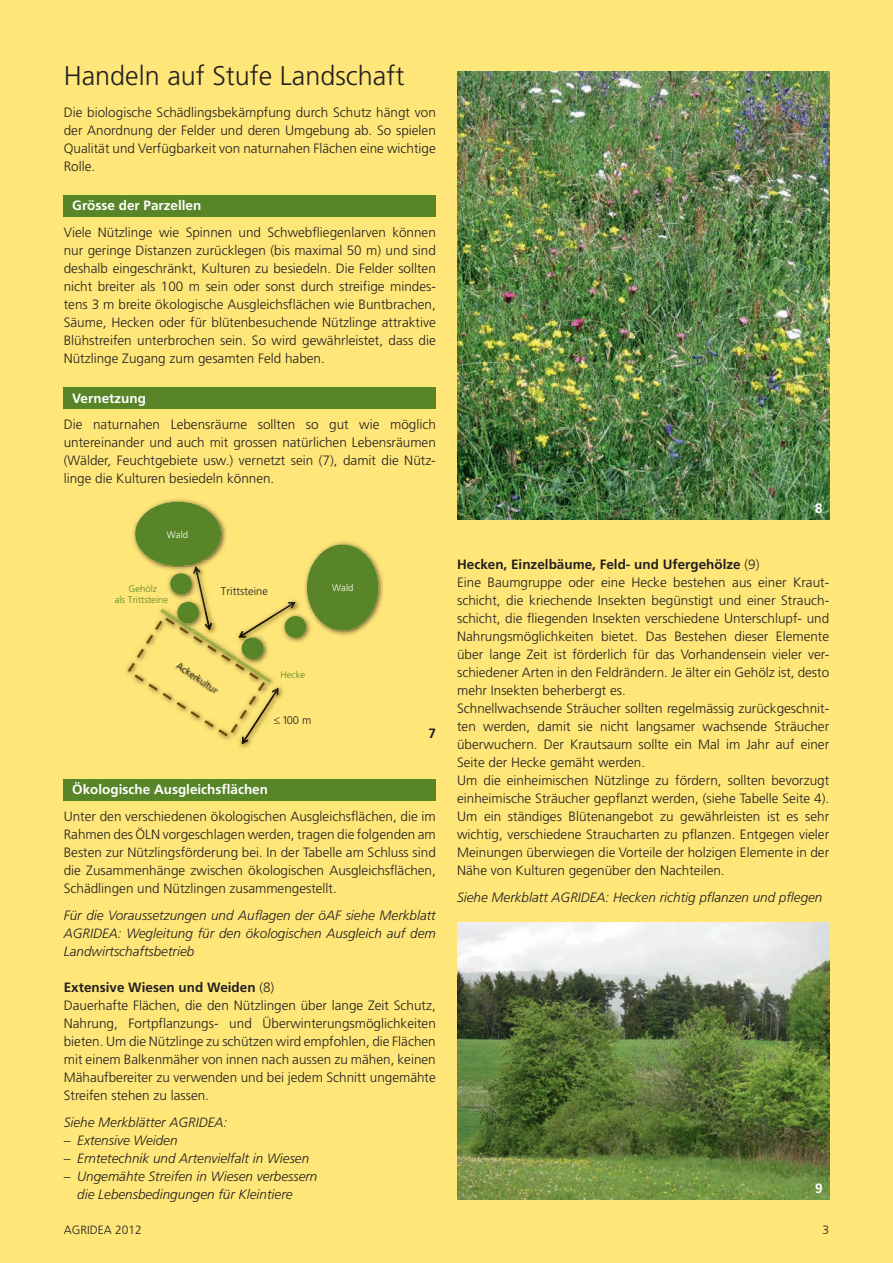
<style>
.page{position:relative;width:893px;height:1263px;background:#ffe679}
.page>*{position:absolute;margin:0;border:0;box-sizing:border-box;transform-origin:0 0}
._18_pt_Untertitel{font:300 27px "Frutiger";color:#231f20}
._9_pt_light_franz{font:300 13.5px/18px "Frutiger";color:#231f20;text-align:justify}
._9_pt_light_franz-2{font:italic 300 13.5px/18px "Frutiger";color:#231f20;text-align:justify}
._9_pt_light_franz-3{font:700 13.5px "Frutiger";color:#231f20}
._9_Pt_halbfett_franz{font:700 13.5px "Frutiger";color:#fff}
.C_Fliesstext{font:700 13.5px "Frutiger";color:#fff}
.C_Fliesstext-2{font:700 13.5px "Frutiger";color:#231f20}
.t1{font:300 12px "Frutiger";color:#231f20}
.t2{font:300 11.1px "Frutiger";color:#231f20}
.t3{font:300 9.6px/11.4px "Frutiger";color:#588527;text-align:center}
.t4{font:300 9.6px "Frutiger";color:#231f20}
.t5{font:300 9.6px "Frutiger";color:#fff}
.s1{font-weight:300}
</style>
<div class="page">
<img style="left:457px;top:71px;width:372px;height:448px">
<img style="left:457px;top:923px;width:372px;height:276px">
<img style="left:136px;top:499px;width:86px;height:23px">
<img style="left:133px;top:522px;width:21px;height:43px">
<img style="left:204px;top:522px;width:22px;height:38px">
<img style="left:154px;top:561px;width:34px;height:5px">
<div style="left:135px;top:502px;width:86px;height:64px;background:#588527;border-radius:50%"></div>
<img style="left:311px;top:542px;width:66px;height:22px">
<img style="left:305px;top:564px;width:24px;height:68px">
<img style="left:358px;top:564px;width:25px;height:68px">
<img style="left:329px;top:626px;width:29px;height:10px">
<div style="left:307px;top:545px;width:71px;height:85px;background:#588527;border-radius:50%"></div>
<img style="left:304px;top:610px;width:10px;height:28px">
<svg style="left:285px;top:616px;width:21px;height:22px"></svg>
<img style="left:296px;top:600px;width:4px;height:10px">
<img style="left:296px;top:614px;width:8px;height:29px">
<img style="left:296px;top:616px;width:8px;height:22px">
<img style="left:239px;top:744px;width:12px;height:5px">
<img style="left:188px;top:560px;width:25px;height:6px">
<img style="left:188px;top:560px;width:14px;height:5px">
<svg style="left:128px;top:566px;width:168px;height:178px"></svg>
<img style="left:173px;top:660px;width:49px;height:38px">
<div style="left:64px;top:195px;width:372px;height:21px;background:#588527"></div>
<div style="left:64px;top:387px;width:372px;height:21px;background:#588527"></div>
<div style="left:64px;top:779px;width:372px;height:21px;background:#588527"></div>
<p class="_18_pt_Untertitel" style="left:64px;top:60px;width:342px">Handeln auf Stufe Landschaft</p>
<p class="_9_pt_light_franz" style="left:64px;top:103px;width:374px">Die biologische Schädlingsbekämpfung durch Schutz hängt von der Anordnung der Felder und deren Umgebung ab. So spielen Qualität und Verfügbarkeit von naturnahen Flächen eine wichtige Rolle.</p>
<p class="_9_Pt_halbfett_franz" style="left:72px;top:198px;width:131px">Grösse der Parzellen</p>
<p class="_9_pt_light_franz" style="left:64px;top:223px;width:374px">Viele Nützlinge wie Spinnen und Schwebfliegenlarven können nur geringe Distanzen zurücklegen (bis maximal 50 m) und sind deshalb eingeschränkt, Kulturen zu besiedeln. Die Felder sollten nicht breiter als 100 m sein oder sonst durch streifige mindes&shy;tens 3 m breite ökologische Ausgleichsflächen wie Buntbrachen, Säume, Hecken oder für blütenbesuchende Nützlinge attraktive Blühstreifen unterbrochen sein. So wird gewährleistet, dass die Nützlinge Zugang zum gesamten Feld haben.</p>
<p class="_9_Pt_halbfett_franz" style="left:72px;top:390px;width:75px">Vernetzung</p>
<p class="_9_pt_light_franz" style="left:64px;top:416px;width:374px">Die naturnahen Lebensräume sollten so gut wie möglich untereinander und auch mit grossen natürlichen Lebensräumen (Wälder, Feuchtgebiete usw.) vernetzt sein (7), damit die Nütz&shy;linge die Kulturen besiedeln können.</p>
<p class="t5" style="left:167px;top:529px;width:23px">Wald</p>
<p class="t3" style="left:115px;top:583px;width:55px">Gehölz<br>als Trittsteine</p>
<p class="t2" style="left:221px;top:585px;width:48px">Trittsteine</p>
<p class="t5" style="left:332px;top:582px;width:23px">Wald</p>
<p class="t4" style="left:180px;top:660px;width:49px;rotate:33deg">Ackerkultur</p>
<p class="t3" style="left:280px;top:669px;width:26px">Hecke</p>
<p class="t2" style="left:274px;top:714px;width:39px">≤ 100 m</p>
<p class="C_Fliesstext-2" style="left:428px;top:725px;width:9px">7</p>
<p class="_9_Pt_halbfett_franz" style="left:72px;top:782px;width:197px">Ökologische Ausgleichsflächen</p>
<p class="_9_pt_light_franz" style="left:64px;top:807px;width:374px">Unter den verschiedenen ökologischen Ausgleichsflächen, die im Rahmen des ÖLN vorgeschlagen werden, tragen die folgenden am Besten zur Nützlingsförderung bei. In der Tabelle am Schluss sind die Zusammenhänge zwischen ökologischen Ausgleichsflächen, Schädlingen und Nützlingen zusammengestellt.</p>
<p class="_9_pt_light_franz-2" style="left:64px;top:906px;width:374px">Für die Voraussetzungen und Auflagen der öAF siehe Merkblatt AGRIDEA: Wegleitung für den ökologischen Ausgleich auf dem Landwirtschaftsbetrieb</p>
<p class="_9_pt_light_franz-3" style="left:64px;top:979px;width:212px">Extensive Wiesen und Weiden <span class="s1">(8)</span></p>
<p class="_9_pt_light_franz" style="left:64px;top:996px;width:374px">Dauerhafte Flächen, die den Nützlingen über lange Zeit Schutz, Nahrung, Fortpflanzungs- und Überwinterungsmöglichkeiten bieten. Um die Nützlinge zu schützen wird empfohlen, die Flächen mit einem Balkenmäher von innen nach aussen zu mähen, keinen Mähaufbereiter zu verwenden und bei jedem Schnitt ungemähte Streifen stehen zu lassen.</p>
<p class="_9_pt_light_franz-2" style="left:64px;top:1113px;width:165px">Siehe Merkblätter AGRIDEA:</p>
<p class="_9_pt_light_franz-2" style="left:64px;top:1131px;width:115px">– Extensive Weiden</p>
<p class="_9_pt_light_franz-2" style="left:64px;top:1149px;width:247px">– Erntetechnik und Artenvielfalt in Wiesen</p>
<p class="_9_pt_light_franz-2" style="left:77px;top:1167px;width:242px;text-indent:-13px">– Ungemähte Streifen in Wiesen verbessern die Lebensbedingungen für Kleintiere</p>
<p class="C_Fliesstext" style="left:815px;top:500px;width:9px">8</p>
<p class="_9_pt_light_franz-3" style="left:457px;top:556px;width:304px">Hecken, Einzelbäume, Feld- und Ufergehölze <span class="s1">(9)</span></p>
<p class="_9_pt_light_franz" style="left:457px;top:573px;width:374px">Eine Baumgruppe oder eine Hecke bestehen aus einer Kraut&shy;schicht, die kriechende Insekten begünstigt und einer Strauch&shy;schicht, die fliegenden Insekten verschiedene Unterschlupf- und Nahrungsmöglichkeiten bietet. Das Bestehen dieser Elemente über lange Zeit ist förderlich für das Vorhandensein vieler ver&shy;schiedener Arten in den Feldrändern. Je älter ein Gehölz ist, desto mehr Insekten beherbergt es.</p>
<p class="_9_pt_light_franz" style="left:457px;top:699px;width:374px">Schnellwachsende Sträucher sollten regelmässig zurückgeschnit&shy;ten werden, damit sie nicht langsamer wachsende Sträucher überwuchern. Der Krautsaum sollte ein Mal im Jahr auf einer Seite der Hecke gemäht werden.</p>
<p class="_9_pt_light_franz" style="left:457px;top:771px;width:374px">Um die einheimischen Nützlinge zu fördern, sollten bevorzugt einheimische Sträucher gepflanzt werden, (siehe Tabelle Seite 4).<br>Um ein ständiges Blütenangebot zu gewährleisten ist es sehr wichtig, verschiedene Straucharten zu pflanzen. Entgegen vieler Meinungen überwiegen die Vorteile der holzigen Elemente in der Nähe von Kulturen gegenüber den Nachteilen.</p>
<p class="_9_pt_light_franz-2" style="left:457px;top:888px;width:367px">Siehe Merkblatt AGRIDEA: Hecken richtig pflanzen und pflegen</p>
<p class="C_Fliesstext" style="left:815px;top:1180px;width:9px">9</p>
<p class="t1" style="left:64px;top:1223px;width:80px">AGRIDEA 2012</p>
<p class="t1" style="left:822px;top:1223px;width:8px">3</p>
</div>
